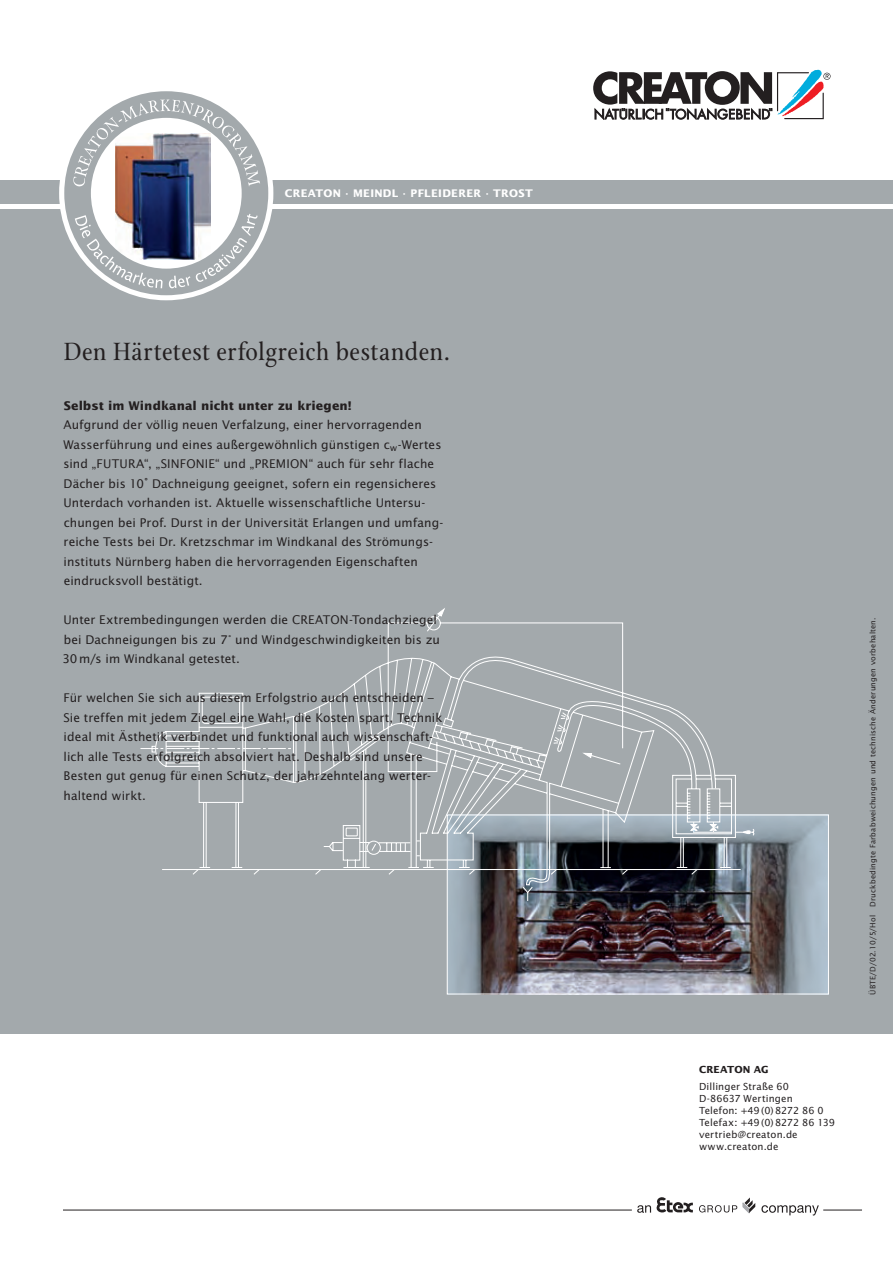
<style>
.page{position:relative;width:893px;height:1263px;background:#fff}
.page>*{position:absolute;margin:0;border:0;box-sizing:border-box;transform-origin:0 0}
.t1{font:27px "Stone Print";letter-spacing:.02em;color:#231f20}
.t2{font:12px/19.5px "Lucida Sans";letter-spacing:.005em;color:#231f20}
.t3{font:700 12px "Lucida Sans";letter-spacing:.005em;color:#231f20}
.t4{font:700 10.5px "Lucida Sans";letter-spacing:.03em;color:#fff}
.t5{font:9.75px/12px "Lucida Sans";letter-spacing:.01em;color:#231f20}
.t6{font:700 9.75px "Lucida Sans";letter-spacing:.01em;color:#231f20}
.t7{font:7.5px "Lucida Sans";letter-spacing:.02em;color:#231f20}
.s1{font-size:15px}
</style>
<div class="page">
<div style="left:0;top:209px;width:893px;height:825px;background:#a3a9ac"></div>
<div style="left:0;top:181px;width:893px;height:23px;background:#a3a9ac"></div>
<hr style="left:823px;top:1210px;width:39px;height:1px;background:#231f20">
<hr style="left:64px;top:1210px;width:568px;height:1px;background:#231f20">
<svg style="left:699px;top:1205px;width:38px;height:7px"></svg>
<svg style="left:743px;top:1197px;width:12px;height:16px"></svg>
<svg style="left:761px;top:1205px;width:58px;height:10px"></svg>
<svg style="left:637px;top:1197px;width:56px;height:16px"></svg>
<svg style="left:593px;top:70px;width:237px;height:49px"></svg>
<div style="left:78px;top:104px;width:177px;height:178px;background:#fff;border-radius:50%"></div>
<div style="left:59px;top:86px;width:214px;height:214px;border:37px solid #fff;border-radius:50%"></div>
<img style="left:116px;top:187px;width:94px;height:72px">
<div style="left:64px;top:91px;width:204px;height:204px;border:27px solid #a3a9ac;border-radius:50%"></div>
<svg style="left:73px;top:99px;width:187px;height:88px"></svg>
<svg style="left:75px;top:215px;width:88px;height:73px"></svg>
<svg style="left:169px;top:214px;width:88px;height:74px"></svg>
<img style="left:449px;top:816px;width:378px;height:176px">
<div style="left:447px;top:814px;width:382px;height:180px;border:1px solid #fff"></div>
<svg style="left:198px;top:622px;width:544px;height:264px"></svg>
<svg style="left:426px;top:616px;width:328px;height:221px"></svg>
<svg style="left:436px;top:608px;width:186px;height:88px"></svg>
<svg style="left:140px;top:696px;width:558px;height:205px"></svg>
<p class="t4" style="left:285px;top:187px;width:249px">CREATON · MEINDL · PFLEIDERER · TROST</p>
<h1 class="t1" style="left:64px;top:336px;width:388px">Den Härtetest erfolgreich bestanden.</h1>
<p class="t3" style="left:64px;top:398px;width:289px">Selbst im Windkanal nicht unter zu kriegen!</p>
<p class="t2" style="left:63px;top:415px;width:381px">Aufgrund der völlig neuen Verfalzung, einer hervorragenden Wasserführung und eines außergewöhnlich günstigen c<sub>w</sub>-Wertes sind „FUTURA“, „SINFONIE“ und „PREMION“ auch für sehr flache Dächer bis 10<span class="s1">°</span> Dachneigung geeignet, sofern ein regensicheres Unterdach vorhanden ist. Aktuelle wissenschaftliche Untersu&shy;chungen bei Prof. Durst in der Universität Erlangen und umfang&shy;reiche Tests bei Dr. Kretzschmar im Windkanal des Strömungs&shy;instituts Nürnberg haben die hervorragenden Eigenschaften eindrucksvoll bestätigt.</p>
<p class="t2" style="left:62px;top:610px;width:379px">Unter Extrembedingungen werden die CREATON-Tondachziegel bei Dachneigungen bis zu 7° und Windgeschwindigkeiten bis zu<br>30m/s im Windkanal getestet.</p>
<p class="t2" style="left:63px;top:688px;width:380px">Für welchen Sie sich aus diesem Erfolgstrio auch entscheiden – Sie treffen mit jedem Ziegel eine Wahl, die Kosten spart, Technik ideal mit Ästhetik verbindet und funktional auch wissenschaft&shy;lich alle Tests erfolgreich absolviert hat. Deshalb sind unsere Besten gut genug für einen Schutz, der jahrzehntelang werter&shy;haltend wirkt.</p>
<p class="t6" style="left:699px;top:1063px;width:71px">CREATON AG</p>
<p class="t5" style="left:699px;top:1080px;width:137px">Dillinger Straße 60<br>D-86637 Wertingen<br>Telefon: +49 (0) 8272 86 0<br>Telefax: +49 (0) 8272 86 139 vertrieb@creaton.de www.creaton.de</p>
<p class="t7" style="left:868px;top:995px;width:379px;rotate:-90deg">ÜBTE/D/02.10/5/Hol Druckbedingte Farbabweichungen und technische Änderungen vorbehalten.</p>
</div>
